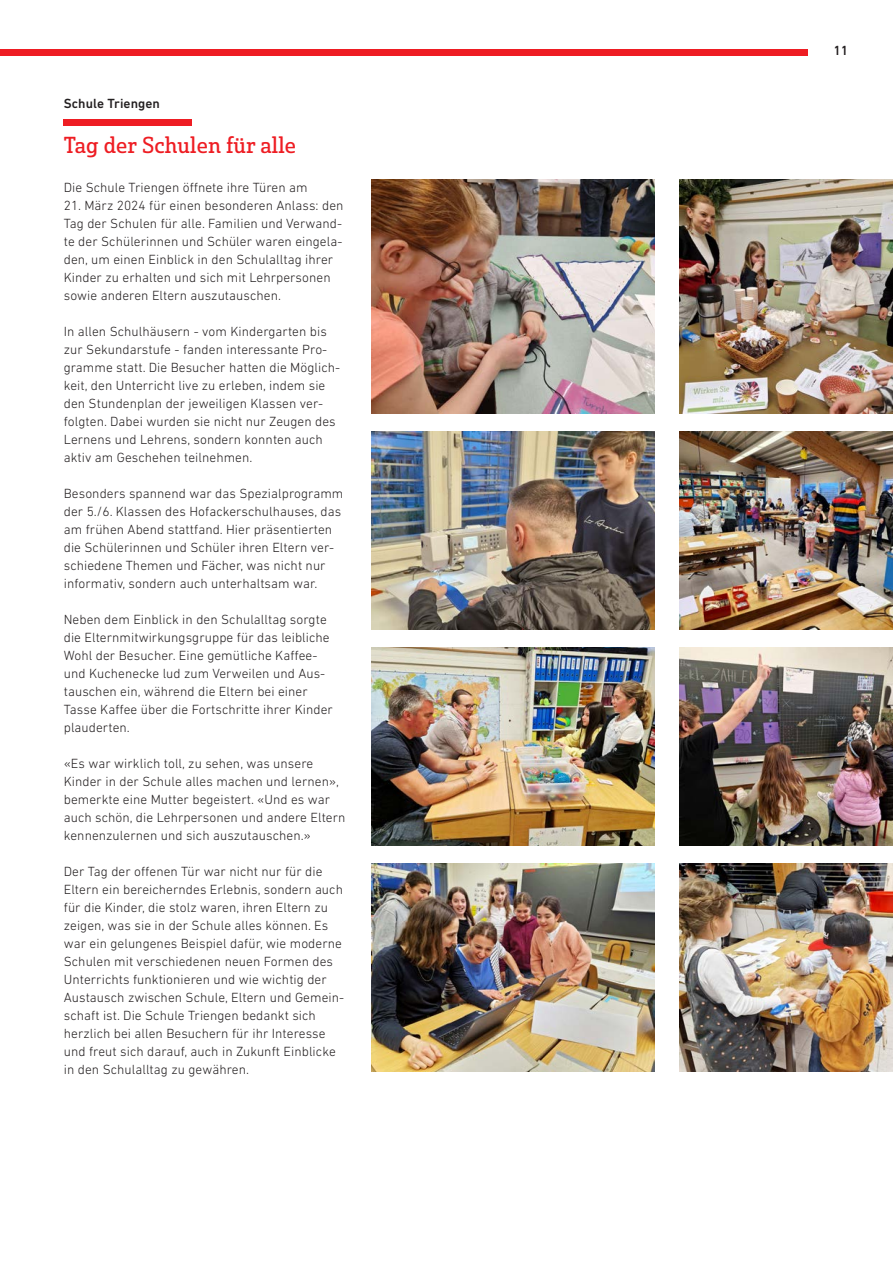
<style>
.page{position:relative;width:893px;height:1263px;background:#fff}
.page>*{position:absolute;margin:0;border:0;box-sizing:border-box;transform-origin:0 0}
.Grundtext_Trinfo{font:22.5px "Solitas Slab Nor Reg";letter-spacing:.005em;color:#ee1d23}
.Grundtext_Trinfo-2{font:300 13.5px/18px "DIN Next LT Pro";letter-spacing:.005em;color:#231f20}
.Grundtext_Raster_Trinfo{font:500 13.5px "DIN Next LT Pro";letter-spacing:.005em;color:#231f20}
</style>
<div class="page">
<div style="left:64px;top:119px;width:128px;height:6px;background:#ee1d23"></div>
<img style="left:372px;top:180px;width:282px;height:234px">
<img style="left:372px;top:432px;width:282px;height:198px">
<img style="left:372px;top:648px;width:282px;height:198px">
<img style="left:372px;top:864px;width:282px;height:207px">
<img style="left:679px;top:180px;width:214px;height:234px">
<img style="left:679px;top:432px;width:214px;height:198px">
<img style="left:679px;top:648px;width:214px;height:198px">
<img style="left:679px;top:864px;width:214px;height:207px">
<div style="left:0;top:49px;width:808px;height:6px;background:#ee1d23"></div>
<p class="Grundtext_Raster_Trinfo" style="left:64px;top:95px;width:98px">Schule Triengen</p>
<p class="Grundtext_Trinfo" style="left:64px;top:131px;width:234px">Tag der Schulen für alle</p>
<p class="Grundtext_Trinfo-2" style="left:64px;top:178px;width:245px">Die Schule Triengen öffnete ihre Türen am</p>
<p class="Grundtext_Trinfo-2" style="left:64px;top:196px;width:281px">21. März 2024 für einen besonderen Anlass: den Tag der Schulen für alle. Familien und Verwand&shy;te der Schülerinnen und Schüler waren eingela&shy;den, um einen Einblick in den Schulalltag ihrer Kinder zu erhalten und sich mit Lehrpersonen sowie anderen Eltern auszutauschen.</p>
<p class="Grundtext_Trinfo-2" style="left:64px;top:322px;width:278px">In allen Schulhäusern - vom Kindergarten bis zur Sekundarstufe - fanden interessante Pro&shy;gramme statt. Die Besucher hatten die Möglich&shy;keit, den Unterricht live zu erleben, indem sie den Stundenplan der jeweiligen Klassen ver&shy;folgten. Dabei wurden sie nicht nur Zeugen des Lernens und Lehrens, sondern konnten auch aktiv am Geschehen teilnehmen.</p>
<p class="Grundtext_Trinfo-2" style="left:64px;top:484px;width:281px">Besonders spannend war das Spezialprogramm der 5./6. Klassen des Hofackerschulhauses, das am frühen Abend stattfand. Hier präsentierten die Schülerinnen und Schüler ihren Eltern ver&shy;schiedene Themen und Fächer, was nicht nur informativ, sondern auch unterhaltsam war.</p>
<p class="Grundtext_Trinfo-2" style="left:64px;top:610px;width:271px">Neben dem Einblick in den Schulalltag sorgte die Elternmitwirkungsgruppe für das leibliche Wohl der Besucher. Eine gemütliche Kaffee&shy;und Kuchenecke lud zum Verweilen und Aus&shy;tauschen ein, während die Eltern bei einer Tasse Kaffee über die Fortschritte ihrer Kinder plauderten.</p>
<p class="Grundtext_Trinfo-2" style="left:64px;top:754px;width:283px">«Es war wirklich toll, zu sehen, was unsere Kinder in der Schule alles machen und lernen», bemerkte eine Mutter begeistert. «Und es war auch schön, die Lehrpersonen und andere Eltern kennenzulernen und sich auszutauschen.»</p>
<p class="Grundtext_Trinfo-2" style="left:64px;top:862px;width:282px">Der Tag der offenen Tür war nicht nur für die Eltern ein bereicherndes Erlebnis, sondern auch für die Kinder, die stolz waren, ihren Eltern zu zeigen, was sie in der Schule alles können. Es war ein gelungenes Beispiel dafür, wie moderne Schulen mit verschiedenen neuen Formen des Unterrichts funktionieren und wie wichtig der Austausch zwischen Schule, Eltern und Gemein&shy;schaft ist. Die Schule Triengen bedankt sich herzlich bei allen Besuchern für ihr Interesse und freut sich darauf, auch in Zukunft Einblicke in den Schulalltag zu gewähren.</p>
<p class="Grundtext_Raster_Trinfo" style="left:833px;top:43px;width:16px">11</p>
</div>
